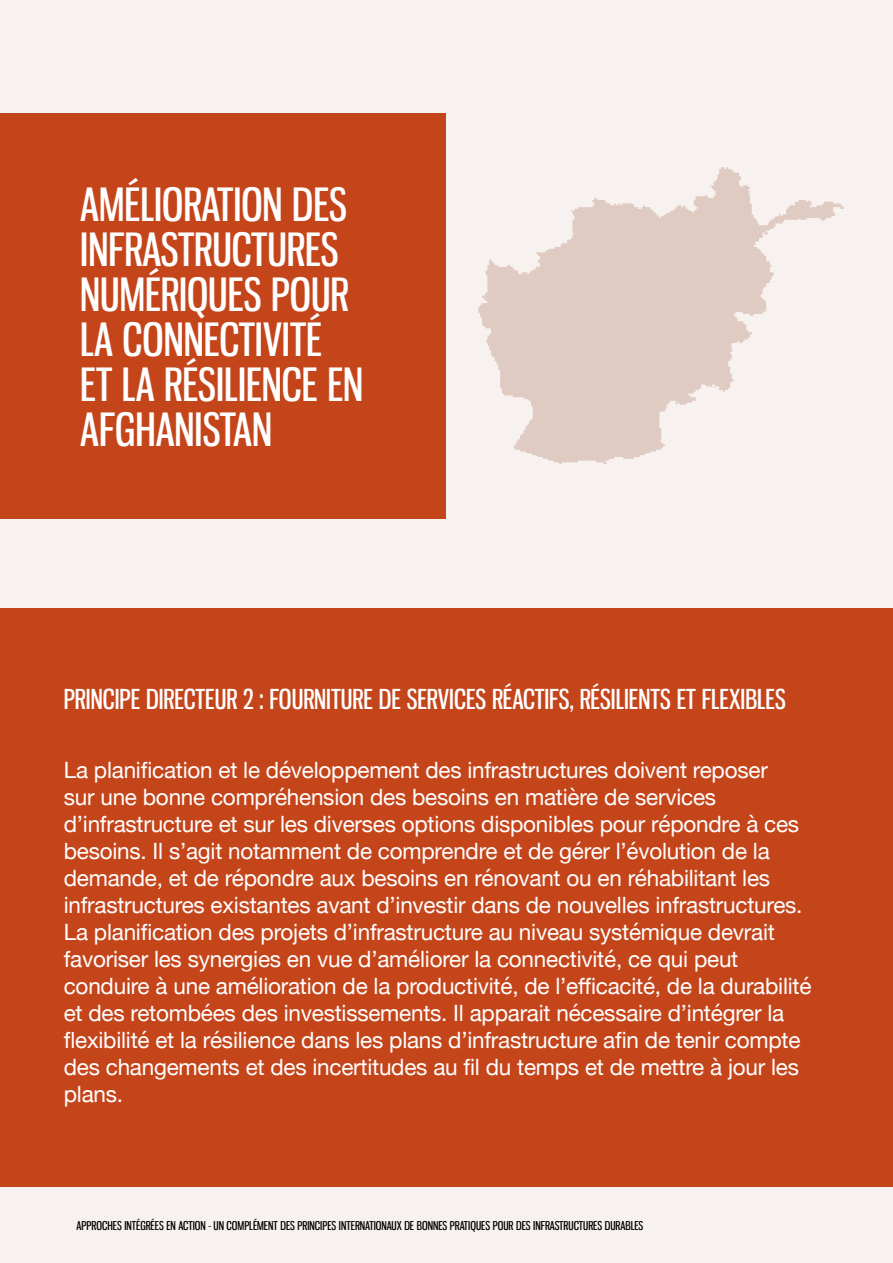
<style>
.page{position:relative;width:893px;height:1263px;background:#f7f1ef}
.page>*{position:absolute;margin:0;border:0;box-sizing:border-box;transform-origin:0 0}
.t1{font:45px/45px "Gnuolane Rg";color:#fff}
.t2{font:27px "Gnuolane Rg";color:#fff}
.t3{font:22.5px/27px "Helvetica Neue";letter-spacing:-.01em;color:#fff}
.t4{font:12px "Gnuolane Rg";color:#000}
</style>
<div class="page">
<svg style="left:478px;top:167px;width:366px;height:297px;fill:#e0cbc3"></svg>
<div style="left:0;top:113px;width:446px;height:405px;background:#c5451b"></div>
<div style="left:0;top:608px;width:893px;height:578px;background:#c5451b"></div>
<h1 class="t1" style="left:80px;top:182px;width:285px">AMÉLIORATION DES<br>INFRASTRUCTURES<br>NUMÉRIQUES POUR<br>LA CONNECTIVITÉ<br>ET LA RÉSILIENCE EN<br>AFGHANISTAN</h1>
<p class="t2" style="left:64px;top:682px;width:724px">PRINCIPE DIRECTEUR 2 : FOURNITURE DE SERVICES RÉACTIFS, RÉSILIENTS ET FLEXIBLES</p>
<p class="t3" style="left:64px;top:758px;width:749px">La planification et le développement des infrastructures doivent reposer<br>sur une bonne compréhension des besoins en matière de services d’infrastructure et sur les diverses options disponibles pour répondre à ces besoins. Il s’agit notamment de comprendre et de gérer l’évolution de la demande, et de répondre aux besoins en rénovant ou en réhabilitant les infrastructures existantes avant d’investir dans de nouvelles infrastructures.<br>La planification des projets d’infrastructure au niveau systémique devrait favoriser les synergies en vue d’améliorer la connectivité, ce qui peut conduire à une amélioration de la productivité, de l’efficacité, de la durabilité et des retombées des investissements. Il apparait nécessaire d’intégrer la flexibilité et la résilience dans les plans d’infrastructure afin de tenir compte des changements et des incertitudes au fil du temps et de mettre à jour les plans.</p>
<p class="t4" style="left:77px;top:1218px;width:568px">APPROCHES INTÉGRÉES EN ACTION - UN COMPLÉMENT DES PRINCIPES INTERNATIONAUX DE BONNES PRATIQUES POUR DES INFRASTRUCTURES DURABLES</p>
</div>
